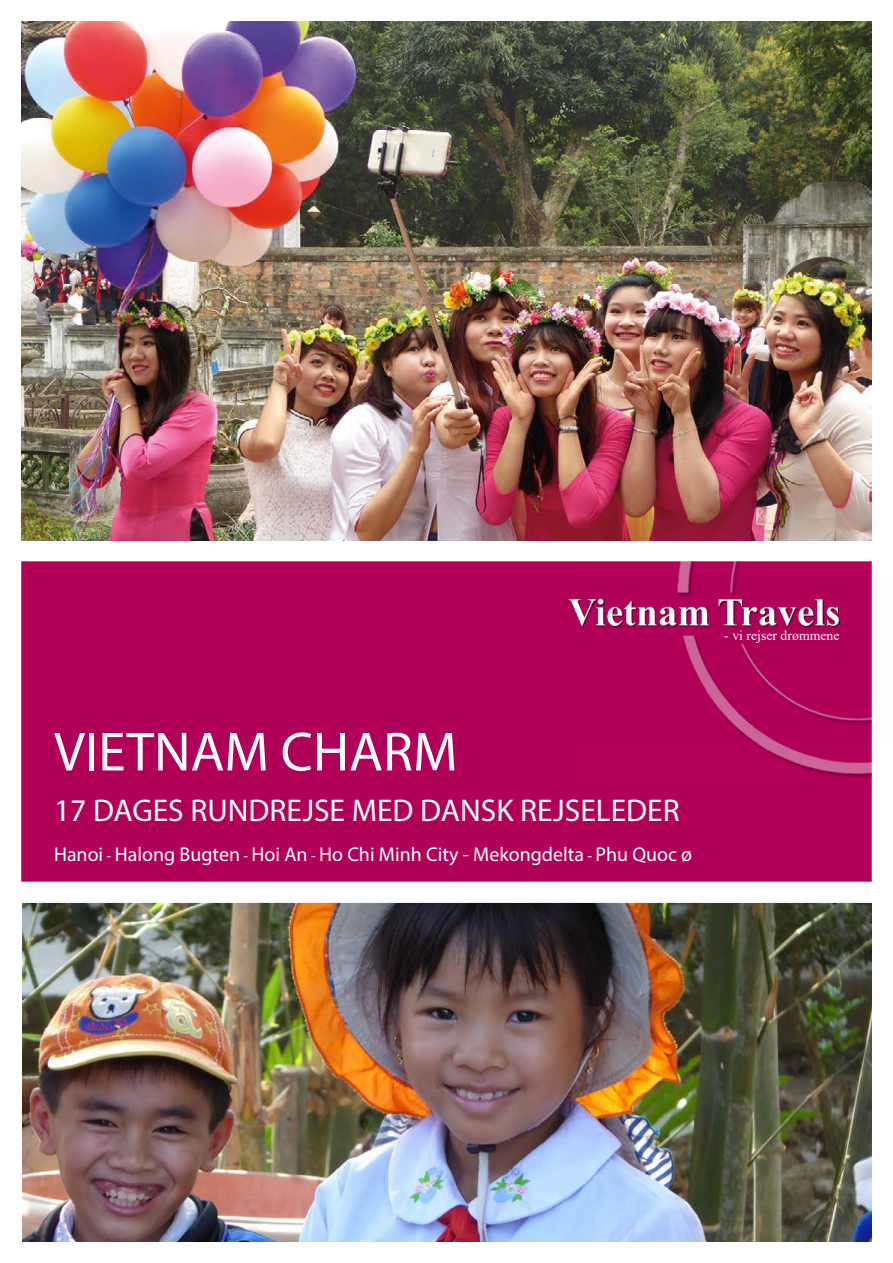
<style>
.page{position:relative;width:893px;height:1263px;background:#fff}
.page>*{position:absolute;margin:0;border:0;box-sizing:border-box;transform-origin:0 0}
.t1{font:55.5px "Myriad Pro";color:#fff}
.t2{font:31.5px "Myriad Pro";color:#fff}
.t3{font:19.95px "Myriad Pro";color:#fff}
.t4{font:13.8px "Times New Roman";color:#fff}
.s1{font-size:15.75px}
</style>
<div class="page">
<div style="left:21px;top:561px;width:851px;height:331px;background:#b10058;border:2px solid #b10058"></div>
<img style="left:23px;top:903px;width:849px;height:339px">
<img style="left:578px;top:561px;width:294px;height:221px">
<img style="left:568px;top:574px;width:304px;height:170px">
<img style="left:21px;top:21px;width:851px;height:519px">
<div style="left:11px;top:882px;width:878px;height:21px;background:#fff;border:2px solid #fff"></div>
<p class="t4" style="left:724px;top:626px;width:117px">- vi rejser drømmene</p>
<h1 class="t1" style="left:54px;top:718px;width:405px">VIETNAM CHARM</h1>
<h2 class="t2" style="left:54px;top:791px;width:627px">17 DAGES RUNDREJSE MED DANSK REJSELEDER</h2>
<p class="t3" style="left:54px;top:842px;width:640px">Hanoi <span class="s1">-</span> Halong Bugten <span class="s1">-</span> Hoi An <span class="s1">-</span> Ho Chi Minh City - Mekongdelta <span class="s1">-</span> Phu Quoc ø</p>
</div>
